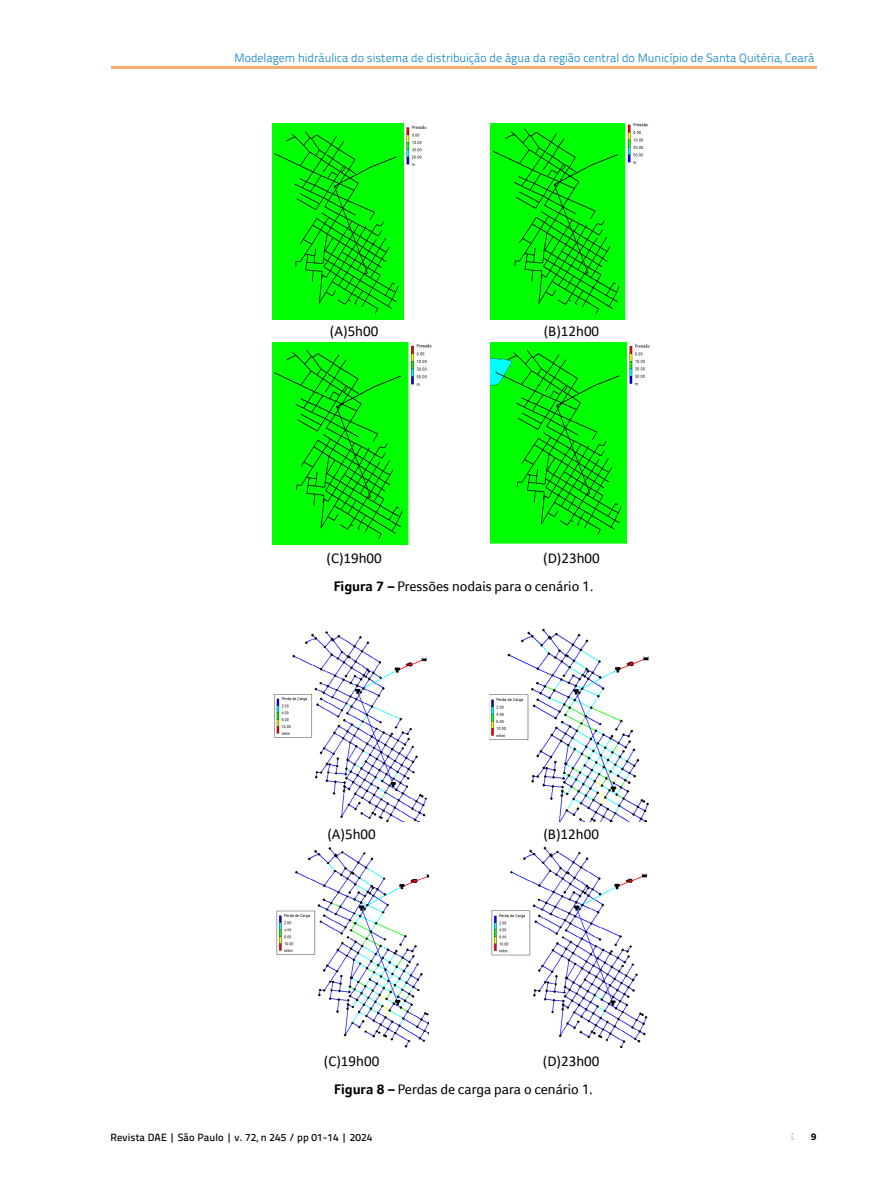
<style>
.page{position:relative;width:893px;height:1191px;background:#fff}
.page>*{position:absolute;margin:0;border:0;box-sizing:border-box;transform-origin:0 0}
.t1{font:15px "Calibri";color:#000}
.t2{font:14.25px "Foco";color:#000}
.t3{font:300 12px "Titillium Text 22 L";color:#007ec3}
.t4{font:500 10.5px "Titillium Text 22 L";letter-spacing:.01em;color:#000}
.t5{font:800 9.75px "Titillium Text 22 L";color:#000}
.s1{font-weight:700}
</style>
<div class="page">
<svg style="left:791px;top:1133px;width:2px;height:6px"></svg>
<hr style="left:111px;top:66px;width:705px;height:3px;background:#f6ab72">
<img style="left:273px;top:123px;width:154px;height:196px">
<img style="left:491px;top:123px;width:158px;height:196px">
<img style="left:273px;top:342px;width:159px;height:202px">
<img style="left:491px;top:342px;width:159px;height:201px">
<img style="left:274px;top:631px;width:154px;height:190px">
<img style="left:490px;top:628px;width:159px;height:193px">
<img style="left:277px;top:847px;width:152px;height:200px">
<img style="left:492px;top:846px;width:156px;height:201px">
<p class="t3" style="left:234px;top:49px;width:581px">Modelagem hidráulica do sistema de distribuição de água da região central do Município de Santa Quitéria, Ceará</p>
<p class="t1" style="left:330px;top:321px;width:50px">(A)5h00</p>
<p class="t1" style="left:544px;top:321px;width:57px">(B)12h00</p>
<p class="t1" style="left:326px;top:548px;width:57px">(C)19h00</p>
<p class="t1" style="left:543px;top:548px;width:58px">(D)23h00</p>
<p class="t2" style="left:334px;top:578px;width:261px"><span class="s1">Figura 7 –</span> Pressões nodais para o cenário 1.</p>
<p class="t1" style="left:327px;top:823px;width:50px">(A)5h00</p>
<p class="t1" style="left:543px;top:823px;width:57px">(B)12h00</p>
<p class="t1" style="left:324px;top:1050px;width:57px">(C)19h00</p>
<p class="t1" style="left:543px;top:1050px;width:58px">(D)23h00</p>
<p class="t2" style="left:334px;top:1080px;width:260px"><span class="s1">Figura 8 –</span> Perdas de carga para o cenário 1.</p>
<p class="t4" style="left:111px;top:1129px;width:263px">Revista DAE | São Paulo | v. 72, n 245 / pp 01-14 | 2024</p>
<p class="t5" style="left:811px;top:1129px;width:7px">9</p>
</div>
